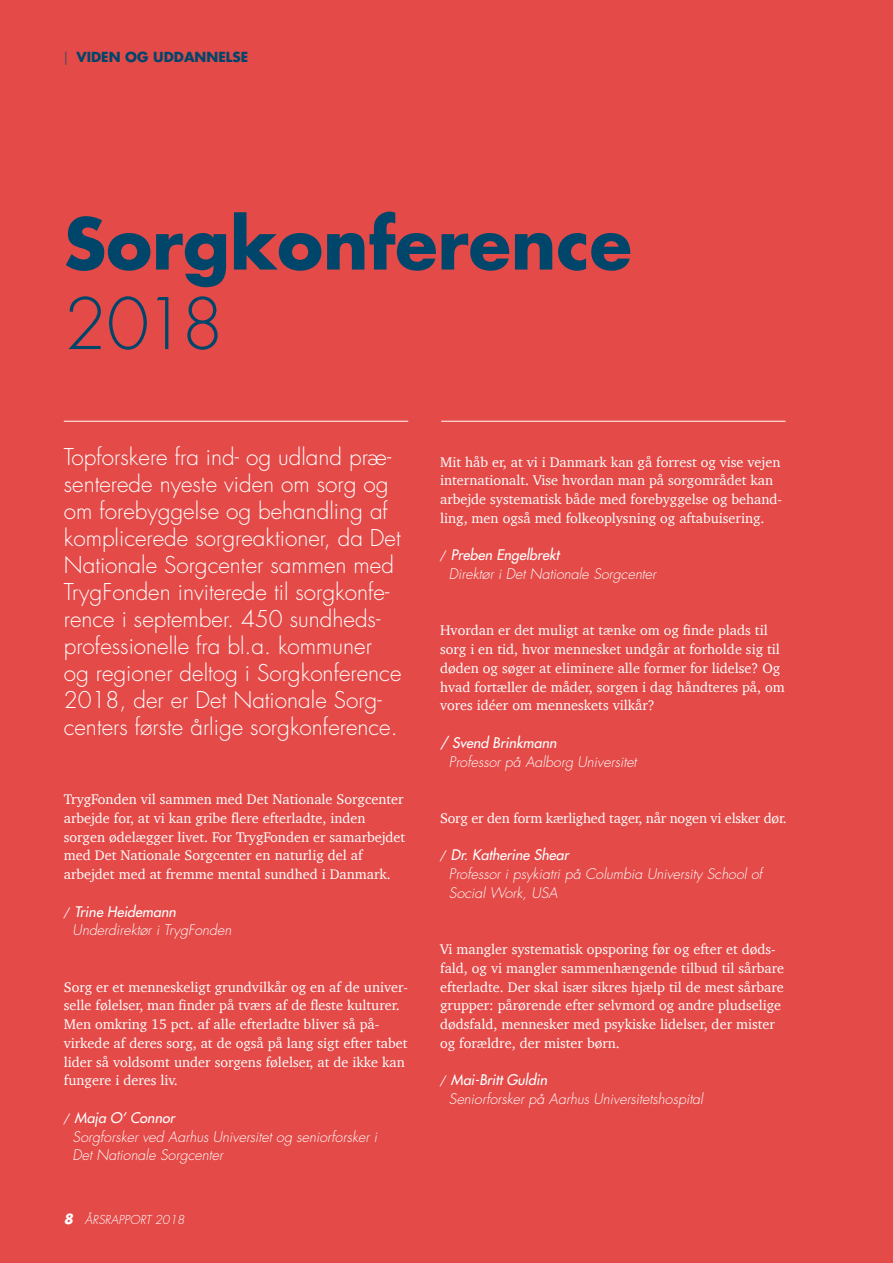
<style>
.page{position:relative;width:893px;height:1263px;background:#e34a48}
.page>*{position:absolute;margin:0;border:0;box-sizing:border-box;transform-origin:0 0}
.t1{font:700 69px "Futura Std";color:#00466b}
.t2{font:300 69px "Futura Std";color:#00466b}
.t3{font:300 22.5px/27px "Futura Std";color:#fff}
.t4{font:14.25px/18.8px "Charter";color:#fff}
.t5{font:italic 300 14.25px/18.8px "Futura Std";color:#fff}
.t6{font:italic 500 14.25px "Futura Std";color:#fff}
.t7{font:700 13.5px "Futura Std";color:#00466b}
.t8{font:italic 300 12px "Futura Std";color:#fff}
.s1{font-weight:300}
.s2{font-family:"Charter";font-weight:400;font-style:normal}
.s3{font-weight:500}
.s4{font-weight:700;font-size:13.5px}
</style>
<div class="page">
<hr style="left:64px;top:421px;width:344px;height:1px;background:#fff">
<hr style="left:441px;top:421px;width:345px;height:1px;background:#fff">
<p class="t7" style="left:64px;top:48px;width:186px"><span class="s1">|</span> VIDEN OG UDDANNELSE</p>
<h1 class="t1" style="left:64px;top:198px;width:570px">Sorgkonference</h1>
<h1 class="t2" style="left:64px;top:282px;width:162px">2018</h1>
<p class="t3" style="left:64px;top:444px;width:339px">Topforskere fra ind- og udland præ&shy;senterede nyeste viden om sorg og om forebyggelse og behandling af komplicerede sorgreaktioner, da Det Nationale Sorgcenter sammen med TrygFonden inviterede til sorgkonfe&shy;rence i september. 450 sundheds&shy;professionelle fra bl.a. kommuner og regioner deltog i Sorgkonference 2018, der er Det Nationale Sorg&shy;centers første årlige sorgkonference.</p>
<p class="t4" style="left:64px;top:790px;width:343px">TrygFonden vil sammen med Det Nationale Sorgcenter arbejde for, at vi kan gribe flere efterladte, inden sorgen ødelægger livet. For TrygFonden er samarbejdet med Det Nationale Sorgcenter en naturlig del af arbejdet med at fremme mental sundhed i Danmark.</p>
<p class="t5" style="left:73px;top:902px;width:160px;text-indent:-9px"><span class="s2">/</span> <span class="s3">Trine Heidemann<br></span>Underdirektør i TrygFonden</p>
<p class="t4" style="left:64px;top:977px;width:346px">Sorg er et menneskeligt grundvilkår og en af de univer&shy;selle følelser, man finder på tværs af de fleste kulturer.<br>Men omkring 15 pct. af alle efterladte bliver så på&shy;virkede af deres sorg, at de også på lang sigt efter tabet lider så voldsomt under sorgens følelser, at de ikke kan fungere i deres liv.</p>
<p class="t5" style="left:73px;top:1109px;width:306px;text-indent:-9px"><span class="s2">/</span> <span class="s3">Maja O’ Connor<br></span>Sorgforsker ved Aarhus Universitet og seniorforsker i<br>Det Nationale Sorgcenter</p>
<p class="t8" style="left:64px;top:1212px;width:122px"><span class="s4">8</span> ÅRSRAPPORT 2018</p>
<p class="t4" style="left:440px;top:452px;width:344px">Mit håb er, at vi i Danmark kan gå forrest og vise vejen internationalt. Vise hvordan man på sorgområdet kan arbejde systematisk både med forebyggelse og behand&shy;ling, men også med folkeoplysning og aftabuisering.</p>
<p class="t5" style="left:449px;top:546px;width:209px;text-indent:-9px"><span class="s2">/</span> <span class="s3">Preben Engelbrekt<br></span>Direktør i Det Nationale Sorgcenter</p>
<p class="t4" style="left:440px;top:621px;width:346px">Hvordan er det muligt at tænke om og finde plads til sorg i en tid, hvor mennesket undgår at forholde sig til døden og søger at eliminere alle former for lidelse? Og hvad fortæller de måder, sorgen i dag håndteres på, om vores idéer om menneskets vilkår?</p>
<p class="t6" style="left:440px;top:734px;width:118px">/ Svend Brinkmann</p>
<p class="t5" style="left:449px;top:752px;width:189px">Professor på Aalborg Universitet</p>
<p class="t4" style="left:440px;top:808px;width:348px">Sorg er den form kærlighed tager, når nogen vi elsker dør.</p>
<p class="t5" style="left:449px;top:846px;width:315px;text-indent:-9px"><span class="s2">/</span> <span class="s3">Dr. Katherine Shear<br></span>Professor i psykiatri på Columbia University School of<br>Social Work, USA</p>
<p class="t4" style="left:440px;top:940px;width:346px">Vi mangler systematisk opsporing før og efter et døds&shy;fald, og vi mangler sammenhængende tilbud til sårbare efterladte. Der skal især sikres hjælp til de mest sårbare grupper: pårørende efter selvmord og andre pludselige dødsfald, mennesker med psykiske lidelser, der mister og forældre, der mister børn.</p>
<p class="t5" style="left:449px;top:1071px;width:256px;text-indent:-9px"><span class="s2">/</span> <span class="s3">Mai-Britt Guldin<br></span>Seniorforsker på Aarhus Universitetshospital</p>
</div>
